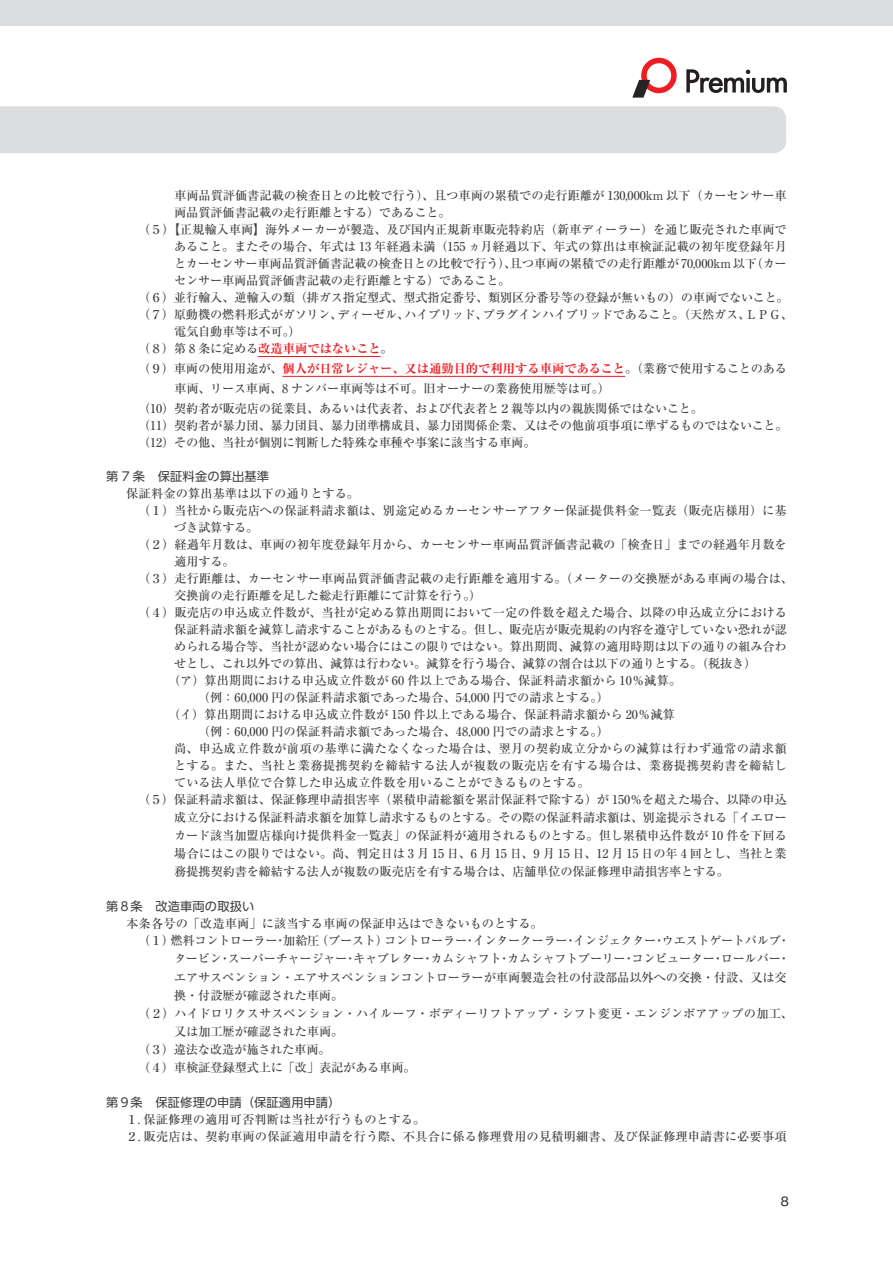
<style>
.page{position:relative;width:893px;height:1263px;background:#fff}
.page>*{position:absolute;margin:0;border:0;box-sizing:border-box;transform-origin:0 0}
.t1{font:500 12.75px "Gothic BBB Pr 5";color:#231f20}
.カタカナ{font:500 12.15px/17px "Ryumin Pr 6 N";letter-spacing:-.01em;color:#3e3e3f}
.X{font:500 12.15px/17px "Ryumin Pr 6 N";letter-spacing:.005em;color:#3e3e3f;text-align:justify}
.X-2{font:500 12.15px/20px "Ryumin Pr 6 N";letter-spacing:-.015em;color:#3e3e3f}
.第X条{font:12.15px "UD Shin Go Pr 6";letter-spacing:.01em;color:#3e3e3f}
.s1{font-weight:700;font-stretch:expanded;color:#ee1d23}
</style>
<div class="page">
<div style="left:0;top:0;width:893px;height:26px;background:#dcdddf"></div>
<hr style="left:258px;top:356px;width:123px;height:1px;background:#ee1d23">
<hr style="left:282px;top:376px;width:343px;height:1px;background:#ee1d23">
<svg style="left:632px;top:58px;width:45px;height:40px"></svg>
<svg style="left:686px;top:69px;width:101px;height:24px"></svg>
<div style="left:0;top:106px;width:786px;height:47px;background:#dcdddf"></div>
<p class="カタカナ" style="left:174px;top:186px;width:614px">車両品質評価書記載の検査日との比較で行う）、且つ車両の累積での走行距離が 130,000km 以下（カーセンサー車両品質評価書記載の走行距離とする）であること。</p>
<p class="カタカナ" style="left:174px;top:220px;width:614px;text-align:justify;text-indent:-36px">（５）【正規輸入車両】海外メーカーが製造、及び国内正規新車販売特約店（新車ディーラー）を通じ販売された車両であること。またその場合、年式は 13 年経過未満（155 ヵ月経過以下、年式の算出は車検証記載の初年度登録年月とカーセンサー車両品質評価書記載の検査日との比較で行う）、且つ車両の累積での走行距離が 70,000km 以下（カーセンサー車両品質評価書記載の走行距離とする）であること。</p>
<p class="カタカナ" style="left:138px;top:288px;width:652px">（６）並行輸入、逆輸入の類（排ガス指定型式、型式指定番号、類別区分番号等の登録が無いもの）の車両でないこと。</p>
<p class="カタカナ" style="left:174px;top:305px;width:620px;text-indent:-36px">（７）原動機の燃料形式がガソリン、ディーゼル、ハイブリッド、プラグインハイブリッドであること。（天然ガス、ＬＰＧ、電気自動車等は不可。）</p>
<p class="X" style="left:138px;top:339px;width:256px">（８）第 8 条に定める<span class="s1">改造車両ではないこと</span>。</p>
<p class="X-2" style="left:174px;top:358px;width:614px;text-indent:-36px">（９）車両の使用用途が、<span class="s1">個人が日常レジャー、又は通勤目的で利用する車両であること</span>。（業務で使用することのある車両、リース車両、8 ナンバー車両等は不可。旧オーナーの業務使用歴等は可。）</p>
<p class="カタカナ" style="left:138px;top:399px;width:566px">（10）契約者が販売店の従業員、あるいは代表者、および代表者と２親等以内の親族関係ではないこと。</p>
<p class="カタカナ" style="left:138px;top:416px;width:651px">（11）契約者が暴力団、暴力団員、暴力団準構成員、暴力団関係企業、又はその他前項事項に準ずるものではないこと。</p>
<p class="カタカナ" style="left:138px;top:433px;width:399px">（12）その他、当社が個別に判断した特殊な車種や事案に該当する車両。</p>
<p class="第X条" style="left:106px;top:466px;width:164px">第 7 条　保証料金の算出基準</p>
<p class="X" style="left:126px;top:484px;width:234px">保証料金の算出基準は以下の通りとする。</p>
<p class="カタカナ" style="left:174px;top:501px;width:614px;text-indent:-36px">（１）当社から販売店への保証料請求額は、別途定めるカーセンサーアフター保証提供料金一覧表（販売店様用）に基づき試算する。</p>
<p class="カタカナ" style="left:174px;top:535px;width:614px;text-indent:-36px">（２）経過年月数は、車両の初年度登録年月から、カーセンサー車両品質評価書記載の「検査日」までの経過年月数を適用する。</p>
<p class="カタカナ" style="left:174px;top:569px;width:620px;text-indent:-36px">（３）走行距離は、カーセンサー車両品質評価書記載の走行距離を適用する。（メーターの交換歴がある車両の場合は、交換前の走行距離を足した総走行距離にて計算を行う。）</p>
<p class="カタカナ" style="left:174px;top:603px;width:614px;text-align:justify;text-indent:-36px">（４）販売店の申込成立件数が、当社が定める算出期間において一定の件数を超えた場合、以降の申込成立分における保証料請求額を減算し請求することがあるものとする。但し、販売店が販売規約の内容を遵守していない恐れが認められる場合等、当社が認めない場合にはこの限りではない。算出期間、減算の適用時期は以下の通りの組み合わせとし、これ以外での算出、減算は行わない。減算を行う場合、減算の割合は以下の通りとする。（税抜き）</p>
<p class="X" style="left:168px;top:671px;width:515px">（ア）算出期間における申込成立件数が 60 件以上である場合、保証料請求額から 10％減算。</p>
<p class="X" style="left:198px;top:688px;width:413px">（例：60,000 円の保証料請求額であった場合、54,000 円での請求とする。）</p>
<p class="X" style="left:168px;top:705px;width:508px">（イ）算出期間における申込成立件数が 150 件以上である場合、保証料請求額から 20％減算</p>
<p class="X" style="left:198px;top:722px;width:413px">（例：60,000 円の保証料請求額であった場合、48,000 円での請求とする。）</p>
<p class="X" style="left:174px;top:739px;width:614px">尚、申込成立件数が前項の基準に満たなくなった場合は、翌月の契約成立分からの減算は行わず通常の請求額とする。また、当社と業務提携契約を締結する法人が複数の販売店を有する場合は、業務提携契約書を締結している法人単位で合算した申込成立件数を用いることができるものとする。</p>
<p class="カタカナ" style="left:174px;top:790px;width:614px;line-height:18px;text-align:justify;text-indent:-36px">（５）保証料請求額は、保証修理申請損害率（累積申請総額を累計保証料で除する）が 150％を超えた場合、以降の申込成立分における保証料請求額を加算し請求するものとする。その際の保証料請求額は、別途提示される「イエローカード該当加盟店様向け提供料金一覧表」の保証料が適用されるものとする。但し累積申込件数が 10 件を下回る場合にはこの限りではない。尚、判定日は 3 月 15 日、6 月 15 日、9 月 15 日、12 月 15 日の年 4 回とし、当社と業務提携契約書を締結する法人が複数の販売店を有する場合は、店舗単位の保証修理申請損害率とする。</p>
<p class="第X条" style="left:106px;top:897px;width:149px">第８条　改造車両の取扱い</p>
<p class="X" style="left:126px;top:915px;width:418px">本条各号の「改造車両」に該当する車両の保証申込はできないものとする。</p>
<p class="カタカナ" style="left:174px;top:931px;width:617px;line-height:18px;text-indent:-36px">（１）燃料コントローラー・加給圧（ブースト）コントローラー・インタークーラー・インジェクター・ウエストゲートバルブ・タービン・スーパーチャージャー・キャブレター・カムシャフト・カムシャフトプーリー・コンピューター・ロールバー・エアサスペンション・エアサスペンションコントローラーが車両製造会社の付設部品以外への交換・付設、又は交換・付設歴が確認された車両。</p>
<p class="カタカナ" style="left:174px;top:1003px;width:620px;line-height:18px;text-indent:-36px">（２）ハイドロリクスサスペンション・ハイルーフ・ボディーリフトアップ・シフト変更・エンジンボアアップの加工、又は加工歴が確認された車両。</p>
<p class="カタカナ" style="left:138px;top:1040px;width:194px">（３）違法な改造が施された車両。</p>
<p class="カタカナ" style="left:138px;top:1058px;width:279px">（４）車検証登録型式上に「改」表記がある車両。</p>
<p class="第X条" style="left:106px;top:1092px;width:236px">第９条　保証修理の申請（保証適用申請）</p>
<p class="X" style="left:126px;top:1110px;width:301px">１. 保証修理の適用可否判断は当社が行うものとする。</p>
<p class="X" style="left:126px;top:1127px;width:662px">２. 販売店は、契約車両の保証適用申請を行う際、不具合に係る修理費用の見積明細書、及び保証修理申請書に必要事項</p>
<p class="t1" style="left:781px;top:1191px;width:10px">8</p>
</div>
